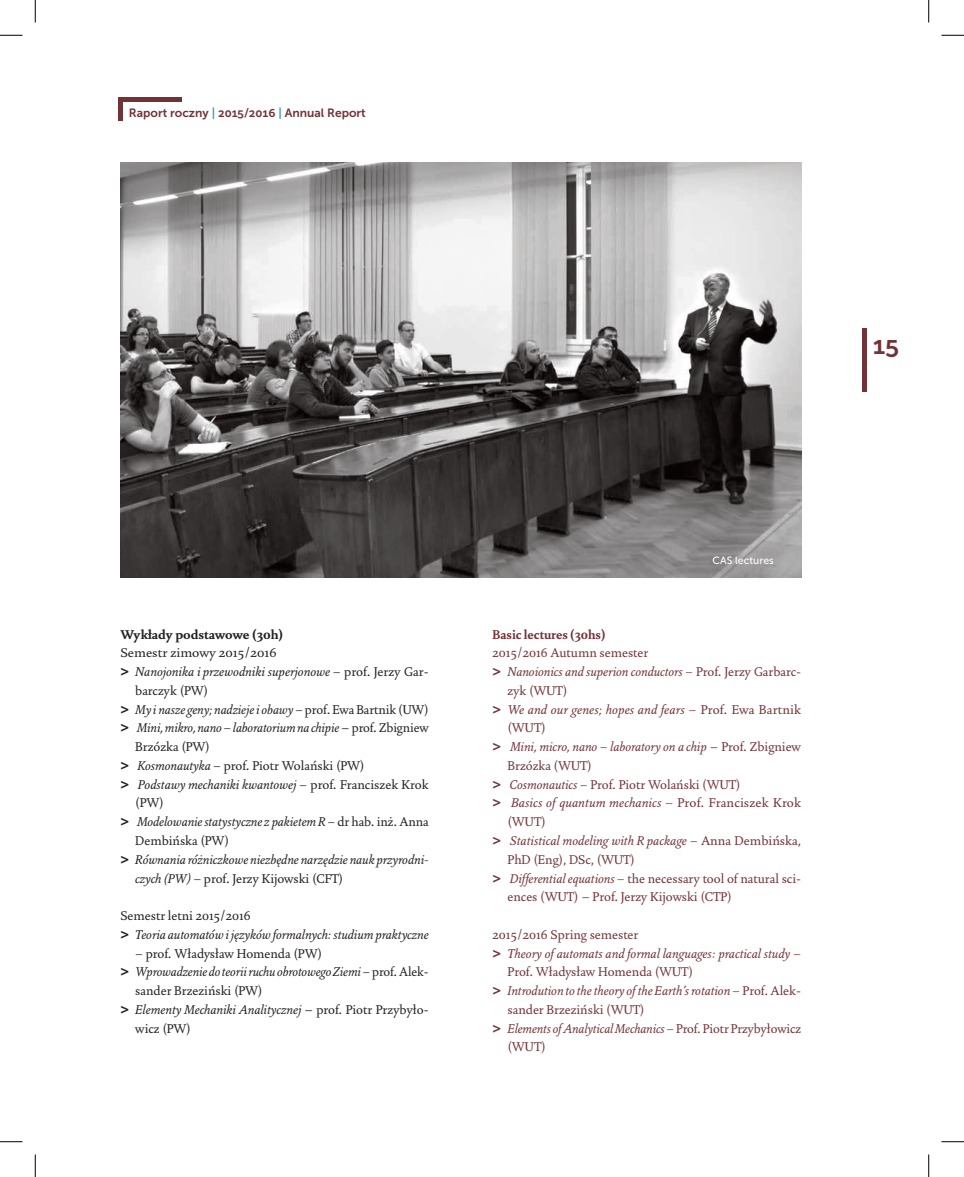
<style>
.page{position:relative;width:964px;height:1177px;background:#fff}
.page>*{position:absolute;margin:0;border:0;box-sizing:border-box;transform-origin:0 0}
.t1{font:25.5px "Museo Sans 700";color:#723236}
.t2{font:italic 15px/18.8px "Augustin";color:#231f20}
.t3{font:italic 15px "Augustin";color:#723236}
.t4{font:15px "Augustin";color:#723236}
.t5{font:15px "Augustin";color:#231f20}
.t6{font:700 15px "Augustin";color:#231f20;scale:1.05 1}
.t7{font:15px "Augustin";color:#231f20;scale:1.05 1}
.t8{font:700 15px "Augustin";color:#723236}
.t9{font:12px "Museo Sans 700";color:#723236}
.t10{font:10.5px "Museo Sans 500";color:#fff}
.s1{color:#4194d0}
.s2{font-family:"Museo Sans 700";font-style:normal}
.s3{font-style:normal}
.s4{font-family:"Museo Sans 700"}
.s5{font-style:italic}
</style>
<div class="page">
<hr style="left:118px;top:99px;width:4px;height:21px;background:#723236">
<hr style="left:118px;top:97px;width:64px;height:4px;background:#723236">
<div style="left:862px;top:328px;width:5px;height:64px;background:#723236"></div>
<img style="left:120px;top:163px;width:681px;height:414px">
<svg style="left:0;top:35px;width:22px;height:1px"></svg>
<svg style="left:941px;top:35px;width:22px;height:1px"></svg>
<svg style="left:0;top:1141px;width:22px;height:1px"></svg>
<svg style="left:941px;top:1141px;width:22px;height:1px"></svg>
<svg style="left:35px;top:0;width:1px;height:22px"></svg>
<svg style="left:35px;top:1154px;width:1px;height:22px"></svg>
<svg style="left:928px;top:0;width:1px;height:22px"></svg>
<svg style="left:928px;top:1154px;width:1px;height:22px"></svg>
<p class="t9" style="left:129px;top:108px;width:238px">Raport roczny <span class="s1">|</span> 2015/2016 <span class="s1">|</span> Annual Report</p>
<h1 class="t1" style="left:872px;top:336px;width:28px">15</h1>
<p class="t6" style="left:120px;top:628px;width:157px">Wykłady podstawowe (30h)</p>
<p class="t7" style="left:120px;top:647px;width:150px">Semestr zimowy 2015/2016</p>
<p class="t2" style="left:120px;top:663px;width:310px"><span class="s2">&gt;</span> Nanojonika i przewodniki superjonowe – <span class="s3">prof. Jerzy Gar-</span></p>
<p class="t5" style="left:135px;top:684px;width:75px">barczyk (PW)</p>
<p class="t2" style="left:120px;top:700px;width:310px"><span class="s2">&gt;</span> My i nasze geny; nadzieje i obawy – <span class="s3">prof. Ewa Bartnik (UW)</span></p>
<p class="t2" style="left:120px;top:719px;width:310px"><span class="s2">&gt;</span> Mini, mikro, nano – laboratorium na chipie <span class="s3">– prof. Zbigniew</span></p>
<p class="t5" style="left:135px;top:741px;width:76px">Brzózka (PW)</p>
<p class="t5" style="left:120px;top:759px;width:246px"><span class="s4">&gt;</span> <span class="s5">Kosmonautyka –</span> prof. Piotr Wolański (PW)</p>
<p class="t2" style="left:120px;top:775px;width:310px"><span class="s2">&gt;</span> Podstawy mechaniki kwantowej – <span class="s3">prof. Franciszek Krok</span></p>
<p class="t5" style="left:135px;top:797px;width:30px">(PW)</p>
<p class="t2" style="left:120px;top:813px;width:310px"><span class="s2">&gt;</span> Modelowanie statystyczne z pakietem R – <span class="s3">dr hab. inż. Anna</span></p>
<p class="t5" style="left:135px;top:834px;width:95px">Dembińska (PW)</p>
<p class="t2" style="left:120px;top:850px;width:310px"><span class="s2">&gt;</span> Równania różniczkowe niezbędne narzędzie nauk przyrodni-</p>
<p class="t5" style="left:135px;top:872px;width:209px"><span class="s5">czych (PW) –</span> prof. Jerzy Kijowski (CFT)</p>
<p class="t2" style="left:120px;top:907px;width:310px"><span class="s3">Semestr letni 2015/2016<br></span><span class="s2">&gt;</span> Teoria automatów i języków formalnych: studium praktyczne</p>
<p class="t5" style="left:135px;top:947px;width:188px"><span class="s5">–</span> prof. Władysław Homenda (PW)</p>
<p class="t2" style="left:120px;top:963px;width:310px"><span class="s2">&gt;</span> Wprowadzenie do teorii ruchu obrotowego Ziemi – <span class="s3">prof. Alek-</span></p>
<p class="t5" style="left:135px;top:984px;width:129px">sander Brzeziński (PW)</p>
<p class="t2" style="left:120px;top:1000px;width:310px"><span class="s2">&gt;</span> Elementy Mechaniki Analitycznej <span class="s3">– prof. Piotr Przybyło-</span></p>
<p class="t5" style="left:135px;top:1022px;width:57px">wicz (PW)</p>
<p class="t10" style="left:712px;top:556px;width:63px">CAS lectures</p>
<p class="t8" style="left:492px;top:628px;width:114px">Basic lectures (30hs)</p>
<p class="t4" style="left:492px;top:647px;width:157px">2015/2016 Autumn semester</p>
<p class="t3" style="left:492px;top:666px;width:310px"><span class="s2">&gt;</span> Nanoionics and superion conductors – <span class="s3">Prof. Jerzy Garbarc-</span></p>
<p class="t4" style="left:507px;top:684px;width:61px">zyk (WUT)</p>
<p class="t3" style="left:492px;top:703px;width:310px"><span class="s2">&gt;</span> We and our genes; hopes and fears – <span class="s3">Prof. Ewa Bartnik</span></p>
<p class="t4" style="left:507px;top:722px;width:40px">(WUT)</p>
<p class="t3" style="left:492px;top:741px;width:310px"><span class="s2">&gt;</span> Mini, micro, nano – laboratory on a chip <span class="s3">– Prof. Zbigniew</span></p>
<p class="t4" style="left:507px;top:759px;width:86px">Brzózka (WUT)</p>
<p class="t4" style="left:492px;top:778px;width:249px"><span class="s4">&gt;</span> <span class="s5">Cosmonautics –</span> Prof. Piotr Wolański (WUT)</p>
<p class="t3" style="left:492px;top:797px;width:310px"><span class="s2">&gt;</span> Basics of quantum mechanics – <span class="s3">Prof. Franciszek Krok</span></p>
<p class="t4" style="left:507px;top:816px;width:40px">(WUT)</p>
<p class="t3" style="left:492px;top:834px;width:310px"><span class="s2">&gt;</span> Statistical modeling with R package – <span class="s3">Anna Dembińska,</span></p>
<p class="t4" style="left:507px;top:853px;width:129px">PhD (Eng), DSc, (WUT)</p>
<p class="t4" style="left:492px;top:872px;width:310px"><span class="s4">&gt;</span> <span class="s5">Differential equations –</span> the necessary tool of natural sci-</p>
<p class="t4" style="left:507px;top:891px;width:226px">ences (WUT) – Prof. Jerzy Kijowski (CTP)</p>
<p class="t4" style="left:492px;top:928px;width:147px">2015/2016 Spring semester</p>
<p class="t3" style="left:492px;top:947px;width:310px"><span class="s2">&gt;</span> Theory of automats and formal languages: practical study –</p>
<p class="t4" style="left:507px;top:966px;width:187px">Prof. Władysław Homenda (WUT)</p>
<p class="t3" style="left:492px;top:984px;width:310px"><span class="s2">&gt;</span> Introdution to the theory of the Earth’s rotation – <span class="s3">Prof. Alek-</span></p>
<p class="t4" style="left:507px;top:1003px;width:139px">sander Brzeziński (WUT)</p>
<p class="t3" style="left:492px;top:1022px;width:310px"><span class="s2">&gt;</span> Elements of Analytical Mechanics – <span class="s3">Prof. Piotr Przybyłowicz</span></p>
<p class="t4" style="left:507px;top:1041px;width:40px">(WUT)</p>
</div>
